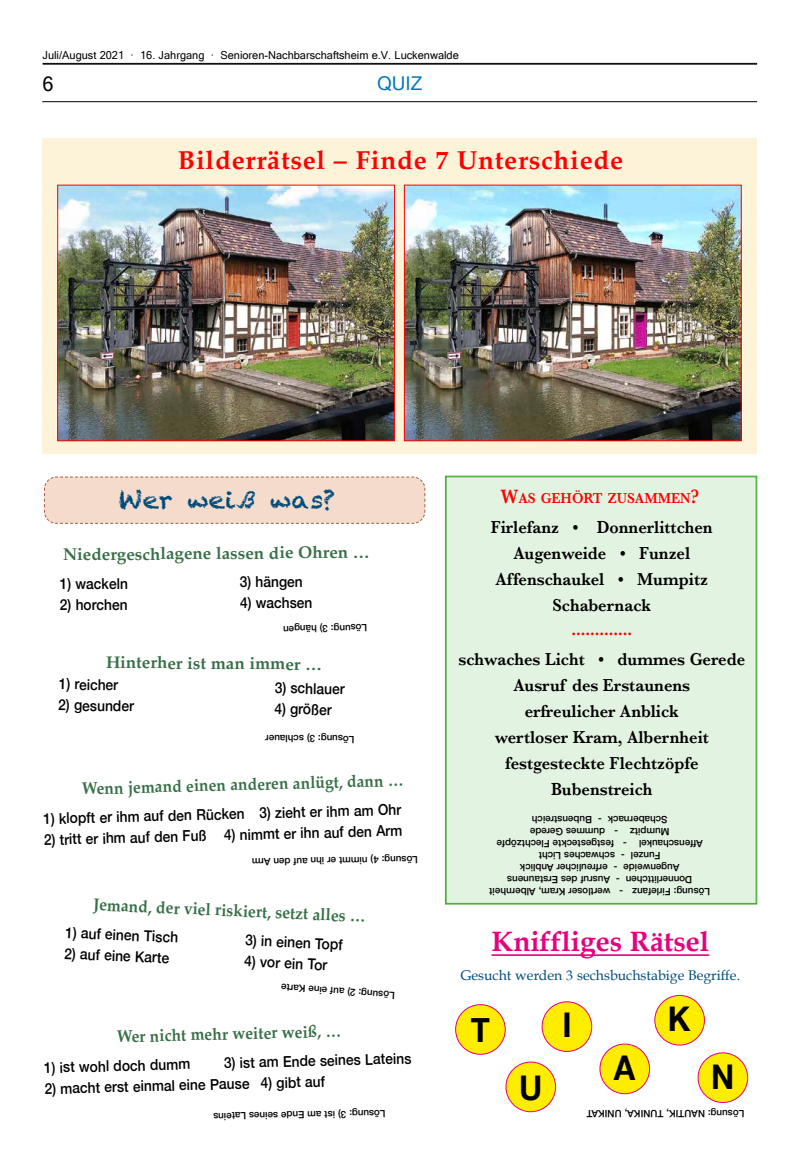
<style>
.page{position:relative;width:794px;height:1163px;background:#fff}
.page>*{position:absolute;margin:0;border:0;box-sizing:border-box;transform-origin:0 0}
.t1{font:700 34px "Helvetica Neue";color:#000;scale:.92 1}
.t2{font:700 28px "Book Antiqua";color:#e6007d}
.t3{font:700 26px "Palatino";letter-spacing:.03em;color:#f00}
.t4{font:24px "Chalkduster";color:#004b79;scale:1.1 1}
.t5{font:20px "Microsoft Sans Serif";color:#000}
.t6{font:19px "Microsoft Sans Serif";color:#0079bd}
.t7{font:600 18px/26px "Baskerville";color:#000;text-align:center;scale:.92 1}
.t8{font:600 18px "Baskerville";color:#f00;scale:.92 1}
.t9{font:700 17px "Palatino";color:#376f47;scale:.92 1}
.t10{font:700 17px "Palatino";color:#376f47}
.t11{font:500 15px "Helvetica Neue";color:#000;scale:.92 1}
.t12{font:600 15px "Baskerville";color:#f00;scale:.92 1}
.t13{font:14px "Book Antiqua";color:#004b79}
.t14{font:11px "Microsoft Sans Serif";color:#000}
.t15{font:500 10px/12px "Helvetica Neue";color:#000;text-align:center}
.s1{font-size:20px}
</style>
<div class="page">
<div style="left:445px;top:476px;width:312px;height:428px;background:#e3f3e1"></div>
<div style="left:43px;top:138px;width:713px;height:316px;background:#fdf3d8"></div>
<hr style="left:43px;top:63px;width:714px;height:1px;background:#000">
<hr style="left:43px;top:64px;width:714px;height:1px;background:#000">
<hr style="left:42px;top:101px;width:715px;height:1px;background:#000">
<hr style="left:491px;top:954px;width:218px;height:1px;background:#e6007d">
<img style="left:59px;top:187px;width:334px;height:252px">
<div style="left:57px;top:185px;width:338px;height:256px;border:1px solid #f00"></div>
<img style="left:406px;top:187px;width:333px;height:252px">
<div style="left:404px;top:185px;width:337px;height:256px;border:1px solid #f00"></div>
<div style="left:455px;top:1004px;width:50px;height:50px;background:#ffed00;border-radius:50%"></div>
<div style="left:455px;top:1003px;width:51px;height:51px;border:1px solid #e6007d;border-radius:50%"></div>
<div style="left:542px;top:1001px;width:50px;height:50px;background:#ffed00;border-radius:50%"></div>
<div style="left:541px;top:1001px;width:51px;height:50px;border:1px solid #e6007d;border-radius:50%"></div>
<div style="left:600px;top:1043px;width:49px;height:50px;background:#ffed00;border-radius:50%"></div>
<div style="left:599px;top:1043px;width:51px;height:50px;border:1px solid #e6007d;border-radius:50%"></div>
<div style="left:655px;top:995px;width:49px;height:49px;background:#ffed00;border-radius:50%"></div>
<div style="left:654px;top:994px;width:51px;height:51px;border:1px solid #e6007d;border-radius:50%"></div>
<div style="left:698px;top:1052px;width:49px;height:50px;background:#ffed00;border-radius:50%"></div>
<div style="left:697px;top:1052px;width:51px;height:50px;border:1px solid #e6007d;border-radius:50%"></div>
<div style="left:506px;top:1061px;width:49px;height:50px;background:#ffed00;border-radius:50%"></div>
<div style="left:505px;top:1061px;width:51px;height:50px;border:1px solid #e6007d;border-radius:50%"></div>
<svg style="left:44px;top:476px;width:382px;height:48px;background:#f3d8c9"></svg>
<p class="t14" style="left:43px;top:49px;width:418px">Juli/August 2021 · 16. Jahrgang · Senioren-Nachbarschaftsheim e.V. Luckenwalde</p>
<h3 class="t5" style="left:43px;top:72px;width:13px">6</h3>
<h3 class="t6" style="left:377px;top:72px;width:47px">QUIZ</h3>
<h3 class="t3" style="left:178px;top:138px;width:447px">Bilderrätsel – Finde 7 Unterschiede</h3>
<h3 class="t4" style="left:118px;top:486px;width:199px">Wer weiß was?</h3>
<h3 class="t10" style="left:63px;top:541px;width:308px;rotate:-1deg">Niedergeschlagene lassen die Ohren …</h3>
<h3 class="t11" style="left:60px;top:571px;width:76px">1) wackeln</h3>
<h3 class="t11" style="left:240px;top:569px;width:70px">3) hängen</h3>
<h3 class="t11" style="left:60px;top:592px;width:75px">2) horchen</h3>
<h3 class="t11" style="left:240px;top:590px;width:80px">4) wachsen</h3>
<p class="t15" style="left:367px;top:634px;width:86px;rotate:179deg">Lösung: 3) hängen</p>
<h3 class="t10" style="left:106px;top:646px;width:218px;rotate:1deg">Hinterher ist man immer …</h3>
<h3 class="t11" style="left:59px;top:671px;width:66px;rotate:1deg">1) reicher</h3>
<h3 class="t11" style="left:275px;top:675px;width:78px;rotate:1deg">3) schlauer</h3>
<h3 class="t11" style="left:59px;top:692px;width:84px;rotate:1deg">2) gesunder</h3>
<h3 class="t11" style="left:275px;top:696px;width:64px;rotate:1deg">4) größer</h3>
<p class="t15" style="left:354px;top:745px;width:90px;rotate:-180deg">Lösung: 3) schlauer</p>
<h3 class="t9" style="left:82px;top:772px;width:351px;rotate:-1deg">Wenn jemand einen anderen anlügt, dann …</h3>
<h3 class="t11" style="left:43px;top:805px;width:390px;rotate:-1deg">1) klopft er ihm auf den Rücken 3) zieht er ihm am Ohr</h3>
<h3 class="t11" style="left:44px;top:826px;width:391px;rotate:-1deg">2) tritt er ihm auf den Fuß 4) nimmt er ihn auf den Arm</h3>
<p class="t15" style="left:418px;top:865px;width:168px;rotate:179deg">Lösung: 4) nimmt er ihn auf den Arm</p>
<h3 class="t9" style="left:94px;top:890px;width:298px;rotate:2deg">Jemand, der viel riskiert, setzt alles …</h3>
<h3 class="t11" style="left:66px;top:920px;width:124px;rotate:2deg">1) auf einen Tisch</h3>
<h3 class="t11" style="left:246px;top:928px;width:108px;rotate:2deg">3) in einen Topf</h3>
<h3 class="t11" style="left:65px;top:941px;width:116px;rotate:2deg">2) auf eine Karte</h3>
<h3 class="t11" style="left:245px;top:949px;width:92px;rotate:2deg">4) vor ein Tor</h3>
<p class="t15" style="left:394px;top:1001px;width:115px;rotate:-176deg">Lösung: 2) auf eine Karte</p>
<h3 class="t12" style="left:500px;top:487px;width:217px"><span class="s1">W</span>AS GEHÖRT ZUSAMMEN<span class="s1">?</span></h3>
<h3 class="t7" style="left:491px;top:514px;width:242px">Firlefanz • Donnerlittchen<br>Augenweide • Funzel<br>Affenschaukel • Mumpitz<br>Schabernack</h3>
<h3 class="t8" style="left:571px;top:616px;width:67px">.............</h3>
<h3 class="t7" style="left:458px;top:646px;width:313px">schwaches Licht • dummes Gerede<br>Ausruf des Erstaunens<br>erfreulicher Anblick<br>wertloser Kram, Albernheit festgesteckte Flechtzöpfe<br>Bubenstreich</h3>
<p class="t15" style="left:710px;top:898px;width:222px;rotate:-180deg">Lösung: Firlefanz - wertloser Kram, Albernheit Donnerlittchen - Ausruf des Erstaunens Augenweide - erfreulicher Anblick<br>Funzel - schwaches Licht<br>Affenschaukel - festgesteckte Flechtzöpfe Mumpitz - dummes Gerede<br>Schabernack - Bubenstreich</p>
<h2 class="t2" style="left:491px;top:925px;width:219px">Kniffliges Rätsel</h2>
<h3 class="t13" style="left:461px;top:966px;width:281px">Gesucht werden 3 sechsbuchstabige Begriffe.</h3>
<h1 class="t1" style="left:668px;top:991px;width:26px">K</h1>
<h1 class="t1" style="left:562px;top:997px;width:12px">I</h1>
<h1 class="t1" style="left:471px;top:1002px;width:22px">T</h1>
<h3 class="t9" style="left:117px;top:1020px;width:245px;rotate:-1deg">Wer nicht mehr weiter weiß, …</h3>
<h3 class="t11" style="left:44px;top:1054px;width:160px;rotate:-1deg">1) ist wohl doch dumm</h3>
<h3 class="t11" style="left:224px;top:1049px;width:205px;rotate:-1deg">3) ist am Ende seines Lateins</h3>
<h3 class="t11" style="left:44px;top:1075px;width:306px;rotate:-1deg">2) macht erst einmal eine Pause 4) gibt auf</h3>
<p class="t15" style="left:386px;top:1119px;width:174px;rotate:179deg">Lösung: 3) ist am Ende seines Lateins</p>
<p class="t15" style="left:744px;top:1120px;width:159px;rotate:-180deg">Lösung: NAUTIK, TUNIKA, UNIKAT</p>
<h1 class="t1" style="left:613px;top:1041px;width:25px">A</h1>
<h1 class="t1" style="left:711px;top:1050px;width:27px">N</h1>
<h1 class="t1" style="left:519px;top:1060px;width:27px">U</h1>
</div>
